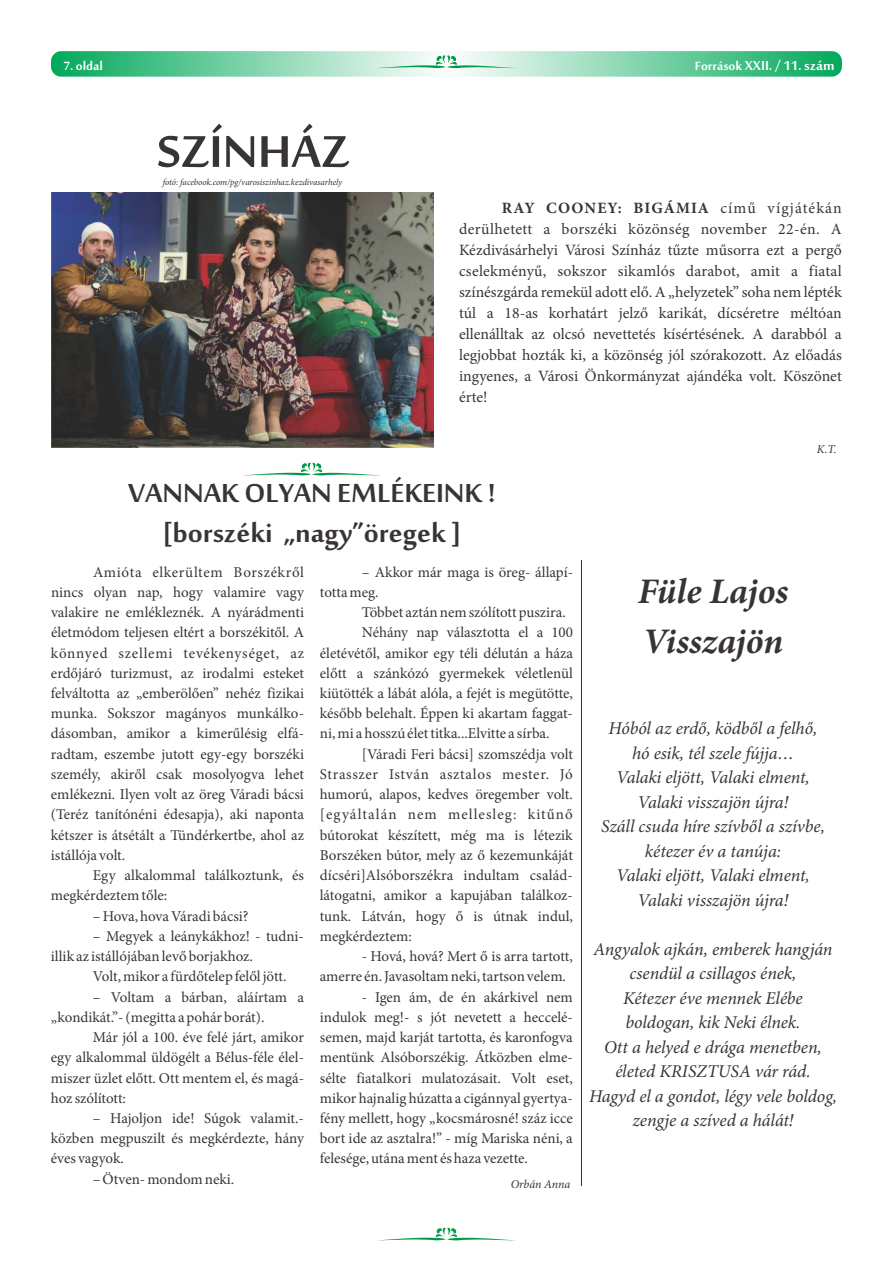
<style>
.page{position:relative;width:893px;height:1263px;background:#fff}
.page>*{position:absolute;margin:0;border:0;box-sizing:border-box;transform-origin:0 0}
.t1{font:700 61.35px "Sakkal Majalla";color:#383336}
.t2{font:700 36px/40.2px "Sakkal Majalla";color:#383336;text-align:center}
.t3{font:italic 700 36px/50.1px "Minion Pro";letter-spacing:-.005em;color:#383336}
.t4{font:italic 18px/24.5px "Minion Pro";letter-spacing:-.005em;color:#383336;text-align:center}
.t5{font:700 18px "Sakkal Majalla";color:#fff}
.t6{font:700 16.5px "Sakkal Majalla";color:#fff}
.t7{font:15.75px/21px "Minion Pro";color:#383336;text-align:justify}
.t8{font:15px/20.2px "Minion Pro";color:#383336}
.t9{font:15px "Minion Pro";letter-spacing:.045em;color:#383336}
.t10{font:italic 12px "Minion Pro";letter-spacing:-.005em;color:#383336}
.t11{font:italic 9px "Minion Pro";color:#383336}
.s1{font-size:16.5px}
.s2{font-weight:700}
</style>
<div class="page">
<svg style="left:51px;top:51px;width:791px;height:26px;background:#78d0a6"></svg>
<svg style="left:376px;top:54px;width:140px;height:14px"></svg>
<svg style="left:383px;top:1227px;width:126px;height:13px"></svg>
<img style="left:51px;top:192px;width:383px;height:256px">
<svg style="left:242px;top:462px;width:139px;height:14px"></svg>
<hr style="left:581px;top:560px;width:1px;height:626px;background:#383336">
<p class="t6" style="left:63px;top:58px;width:41px">7. oldal</p>
<p class="t5" style="left:695px;top:57px;width:141px"><span class="s1">Források</span> XXII. / 11. szám</p>
<h1 class="t1" style="left:157px;top:125px;width:194px">SZÍNHÁZ</h1>
<p class="t11" style="left:163px;top:178px;width:181px">fotó: facebook.com/pg/varosiszinhaz.kezdivasarhely</p>
<p class="t7" style="left:459px;top:199px;width:384px;text-indent:43px"><span class="s2">RAY COONEY: BIGÁMIA</span> című vígjátékán derülhetett a borszéki közönség november 22-én. A Kézdivásárhelyi Városi Színház tűzte műsorra ezt a pergő cselekményű, sokszor sikamlós darabot, amit a fiatal színészgárda remekül adott elő. A „helyzetek” soha nem lépték túl a 18-as korhatárt jelző karikát, dícséretre méltóan ellenálltak az olcsó nevettetés kísértésének. A darabból a legjobbat hozták ki, a közönség jól szórakozott. Az előadás ingyenes, a Városi Önkormányzat ajándéka volt. Köszönet érte!</p>
<p class="t10" style="left:817px;top:444px;width:21px">K.T.</p>
<h2 class="t2" style="left:128px;top:476px;width:369px">VANNAK OLYAN EMLÉKEINK ! [borszéki „nagy”öregek ]</h2>
<p class="t8" style="left:51px;top:563px;width:523px;text-indent:311px">– Akkor már maga is öreg- állapí&shy;nincs olyan nap, hogy valamire vagy totta meg.<br>valakire ne emlékleznék. A nyárádmenti</p>
<p class="t9" style="left:93px;top:566px;width:213px">Amióta elkerültem Borszékről</p>
<p class="t8" style="left:362px;top:603px;width:205px">Többet aztán nem szólított puszira.</p>
<p class="t8" style="left:51px;top:624px;width:524px;text-indent:311px">Néhány nap választotta el a 100 könnyed szellemi tevékenységet, az életévétől, amikor egy téli délután a háza erdőjáró turizmust, az irodalmi esteket előtt a szánkózó gyermekek véletlenül felváltotta az „emberölően” nehéz fizikai kiütötték a lábát alóla, a fejét is megütötte, munka. Sokszor magányos munkálko- később belehalt. Éppen ki akartam faggat&shy;dásomban, amikor a kimerűlésig elfá- ni, mi a hosszú élet titka...Elvitte a sírba. radtam, eszembe jutott egy-egy borszéki</p>
<p class="t8" style="left:51px;top:624px;width:255px">életmódom teljesen eltért a borszékitől. A</p>
<p class="t8" style="left:51px;top:745px;width:524px;text-align:justify;text-indent:311px">[Váradi Feri bácsi] szomszédja volt személy, akiről csak mosolyogva lehet Strasszer István asztalos mester. Jó emlékezni. Ilyen volt az öreg Váradi bácsi humorú, alapos, kedves öregember volt. (Teréz tanítónéni édesapja), aki naponta [egyáltalán nem mellesleg: kitűnő kétszer is átsétált a Tündérkertbe, ahol az bútorokat készített, még ma is létezik istállója volt.</p>
<p class="t8" style="left:320px;top:846px;width:255px">Borszéken bútor, mely az ő kezemunkáját</p>
<p class="t8" style="left:93px;top:866px;width:481px">Egy alkalommal találkoztunk, és dícséri]Alsóborszékra indultam család-</p>
<p class="t8" style="left:51px;top:887px;width:118px">megkérdeztem tőle:</p>
<p class="t8" style="left:320px;top:887px;width:255px">látogatni, amikor a kapujában találkoz-</p>
<p class="t8" style="left:93px;top:907px;width:157px">–Hova, hova Váradi bácsi?</p>
<p class="t8" style="left:320px;top:907px;width:255px">tunk. Látván, hogy ő is útnak indul,</p>
<p class="t8" style="left:51px;top:927px;width:362px;text-indent:42px">– Megyek a leánykákhoz! - tudni- megkérdeztem: illik az istállójában levő borjakhoz.</p>
<p class="t8" style="left:362px;top:947px;width:213px">- Hová, hová? Mert ő is arra tartott,</p>
<p class="t8" style="left:93px;top:968px;width:195px">Volt, mikor a fürdőtelep felől jött.</p>
<p class="t8" style="left:320px;top:968px;width:248px">amerre én. Javasoltam neki, tartson velem.</p>
<p class="t8" style="left:93px;top:988px;width:213px">– Voltam a bárban, aláírtam a</p>
<p class="t8" style="left:362px;top:988px;width:213px">- Igen ám, de én akárkivel nem</p>
<p class="t8" style="left:51px;top:1008px;width:215px">„kondikát.”- (megitta a pohár borát).</p>
<p class="t8" style="left:320px;top:1008px;width:255px">indulok meg!- s jót nevetett a heccelé-</p>
<p class="t8" style="left:93px;top:1028px;width:481px">Már jól a 100. éve felé járt, amikor semen, majd karját tartotta, és karonfogva</p>
<p class="t8" style="left:51px;top:1049px;width:524px">egy alkalommal üldögélt a Bélus-féle élel- mentünk Alsóborszékig. Átközben elme-</p>
<p class="t8" style="left:51px;top:1069px;width:523px">miszer üzlet előtt. Ott mentem el, és magá- sélte fiatalkori mulatozásait. Volt eset,</p>
<p class="t8" style="left:51px;top:1089px;width:77px">hoz szólított:</p>
<p class="t8" style="left:320px;top:1089px;width:255px">mikor hajnalig húzatta a cigánnyal gyertya-</p>
<p class="t8" style="left:51px;top:1109px;width:524px;text-align:justify;text-indent:42px">– Hajoljon ide! Súgok valamit.- fény mellett, hogy „kocsmárosné! száz icce közben megpuszilt és megkérdezte, hány bort ide az asztalra!” - míg Mariska néni, a éves vagyok.</p>
<p class="t8" style="left:320px;top:1150px;width:210px">felesége, utána ment és haza vezette.</p>
<p class="t8" style="left:93px;top:1170px;width:143px">–Ötven- mondom neki.</p>
<p class="t10" style="left:511px;top:1179px;width:61px">Orbán Anna</p>
<h2 class="t3" style="left:638px;top:570px;width:152px">Füle Lajos<br>Visszajön</h2>
<p class="t4" style="left:601px;top:718px;width:226px">Hóból az erdő, ködből a felhő, hó esik, tél szele fújja…<br>Valaki eljött, Valaki elment,<br>Valaki visszajön újra!<br>Száll csuda híre szívből a szívbe, kétezer év a tanúja:<br>Valaki eljött, Valaki elment,<br>Valaki visszajön újra!</p>
<p class="t4" style="left:589px;top:938px;width:249px">Angyalok ajkán, emberek hangján csendül a csillagos ének,<br>Kétezer éve mennek Elébe boldogan, kik Neki élnek.<br>Ott a helyed e drága menetben, életed KRISZTUSA vár rád.<br>Hagyd el a gondot, légy vele boldog, zengje a szíved a hálát!</p>
</div>
